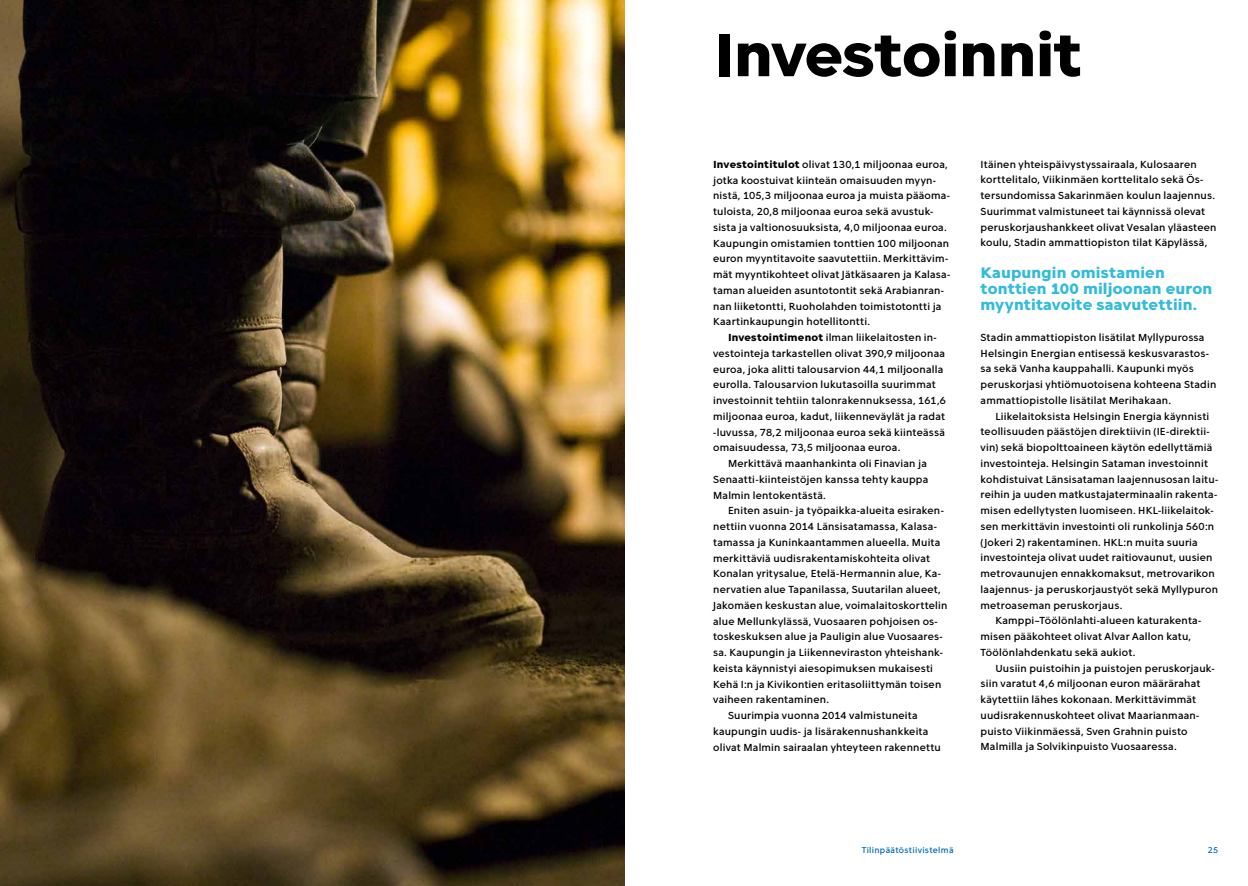
<style>
.page{position:relative;width:1248px;height:886px;background:#fff}
.page>*{position:absolute;margin:0;border:0;box-sizing:border-box;transform-origin:0 0}
.t1{font:700 63px "Helsinki Avoin Sans";letter-spacing:-.015em;color:#000}
.t2{font:700 15.75px/15.8px "Helsinki Avoin Sans";letter-spacing:.01em;color:#34bbda}
.t3{font:10.62px/15.8px "Helsinki Avoin Sans";letter-spacing:.02em;color:#000}
.t4{font:8.75px "Helsinki Avoin Sans";letter-spacing:.035em;color:#006ab4}
.s1{font-weight:700}
</style>
<div class="page">
<img style="left:0;top:0;width:624px;height:886px">
<h1 class="t1" style="left:713px;top:10px;width:370px">Investoinnit</h1>
<p class="t3" style="left:713px;top:156px;width:239px"><span class="s1">Investointitulot</span> olivat 130,1 miljoonaa euroa, jotka koostuivat kiinteän omaisuuden myyn&shy;nistä, 105,3 miljoonaa euroa ja muista pääoma&shy;tuloista, 20,8 miljoonaa euroa sekä avustuk&shy;sista ja valtionosuuksista, 4,0 miljoonaa euroa.<br>Kaupungin omistamien tonttien 100 miljoonan euron myyntitavoite saavutettiin. Merkittävim&shy;mät myyntikohteet olivat Jätkäsaaren ja Kalasa&shy;taman alueiden asuntotontit sekä Arabianran&shy;nan liiketontti, Ruoholahden toimistotontti ja Kaartinkaupungin hotellitontti.</p>
<p class="t3" style="left:728px;top:329px;width:210px"><span class="s1">Investointimenot</span> ilman liikelaitosten in-</p>
<p class="t3" style="left:713px;top:345px;width:233px">vestointeja tarkastellen olivat 390,9 miljoonaa</p>
<p class="t3" style="left:713px;top:361px;width:232px">euroa, joka alitti talousarvion 44,1 miljoonalla</p>
<p class="t3" style="left:713px;top:377px;width:224px">eurolla. Talousarvion lukutasoilla suurimmat</p>
<p class="t3" style="left:713px;top:392px;width:234px">investoinnit tehtiin talonrakennuksessa, 161,6</p>
<p class="t3" style="left:713px;top:408px;width:233px">miljoonaa euroa, kadut, liikenneväylät ja radat</p>
<p class="t3" style="left:713px;top:424px;width:233px">-luvussa, 78,2 miljoonaa euroa sekä kiinteässä</p>
<p class="t3" style="left:713px;top:440px;width:189px">omaisuudessa, 73,5 miljoonaa euroa.</p>
<p class="t3" style="left:728px;top:455px;width:200px">Merkittävä maanhankinta oli Finavian ja</p>
<p class="t3" style="left:713px;top:471px;width:217px">Senaatti-kiinteistöjen kanssa tehty kauppa</p>
<p class="t3" style="left:713px;top:487px;width:114px">Malmin lentokentästä.</p>
<p class="t3" style="left:728px;top:503px;width:217px">Eniten asuin- ja työpaikka-alueita esiraken-</p>
<p class="t3" style="left:713px;top:518px;width:225px">nettiin vuonna 2014 Länsisatamassa, Kalasa-</p>
<p class="t3" style="left:713px;top:534px;width:229px">tamassa ja Kuninkaantammen alueella. Muita</p>
<p class="t3" style="left:713px;top:550px;width:218px">merkittäviä uudisrakentamiskohteita olivat</p>
<p class="t3" style="left:713px;top:566px;width:229px">Konalan yritysalue, Etelä-Hermannin alue, Ka-</p>
<p class="t3" style="left:713px;top:581px;width:229px">nervatien alue Tapanilassa, Suutarilan alueet,</p>
<p class="t3" style="left:713px;top:597px;width:236px">Jakomäen keskustan alue, voimalaitoskorttelin</p>
<p class="t3" style="left:713px;top:613px;width:226px">alue Mellunkylässä, Vuosaaren pohjoisen os-</p>
<p class="t3" style="left:713px;top:629px;width:231px">toskeskuksen alue ja Pauligin alue Vuosaares-</p>
<p class="t3" style="left:713px;top:644px;width:231px">sa. Kaupungin ja Liikenneviraston yhteishank-</p>
<p class="t3" style="left:713px;top:660px;width:221px">keista käynnistyi aiesopimuksen mukaisesti</p>
<p class="t3" style="left:713px;top:676px;width:230px">Kehä I:n ja Kivikontien eritasoliittymän toisen</p>
<p class="t3" style="left:713px;top:691px;width:118px">vaiheen rakentaminen.</p>
<p class="t3" style="left:728px;top:707px;width:191px">Suurimpia vuonna 2014 valmistuneita</p>
<p class="t3" style="left:713px;top:723px;width:217px">kaupungin uudis- ja lisärakennushankkeita</p>
<p class="t3" style="left:713px;top:739px;width:229px">olivat Malmin sairaalan yhteyteen rakennettu</p>
<p class="t3" style="left:980px;top:156px;width:237px">Itäinen yhteispäivystyssairaala, Kulosaaren korttelitalo, Viikinmäen korttelitalo sekä Ös&shy;tersundomissa Sakarinmäen koulun laajennus.<br>Suurimmat valmistuneet tai käynnissä olevat peruskorjaushankkeet olivat Vesalan yläasteen koulu, Stadin ammattiopiston tilat Käpylässä,</p>
<h2 class="t2" style="left:980px;top:264px;width:233px">Kaupungin omistamien tonttien 100 miljoonan euron myyntitavoite saavutettiin.</h2>
<p class="t3" style="left:980px;top:329px;width:237px">Stadin ammattiopiston lisätilat Myllypurossa Helsingin Energian entisessä keskusvarastos&shy;sa sekä Vanha kauppahalli. Kaupunki myös peruskorjasi yhtiömuotoisena kohteena Stadin ammattiopistolle lisätilat Merihakaan.</p>
<p class="t3" style="left:995px;top:408px;width:215px">Liikelaitoksista Helsingin Energia käynnisti</p>
<p class="t3" style="left:980px;top:424px;width:230px">teollisuuden päästöjen direktiivin (IE-direktii-</p>
<p class="t3" style="left:980px;top:439px;width:233px">vin) sekä biopolttoaineen käytön edellyttämiä</p>
<p class="t3" style="left:980px;top:455px;width:229px">investointeja. Helsingin Sataman investoinnit</p>
<p class="t3" style="left:980px;top:471px;width:239px">kohdistuivat Länsisataman laajennusosan laitu-</p>
<p class="t3" style="left:980px;top:487px;width:238px">reihin ja uuden matkustajaterminaalin rakenta-</p>
<p class="t3" style="left:980px;top:502px;width:234px">misen edellytysten luomiseen. HKL-liikelaitok-</p>
<p class="t3" style="left:980px;top:518px;width:235px">sen merkittävin investointi oli runkolinja 560:n</p>
<p class="t3" style="left:980px;top:534px;width:219px">(Jokeri 2) rakentaminen. HKL:n muita suuria</p>
<p class="t3" style="left:980px;top:550px;width:233px">investointeja olivat uudet raitiovaunut, uusien</p>
<p class="t3" style="left:980px;top:565px;width:236px">metrovaunujen ennakkomaksut, metrovarikon</p>
<p class="t3" style="left:980px;top:581px;width:239px">laajennus- ja peruskorjaustyöt sekä Myllypuron</p>
<p class="t3" style="left:980px;top:597px;width:143px">metroaseman peruskorjaus.</p>
<p class="t3" style="left:995px;top:613px;width:207px">Kamppi–Töölönlahti-alueen katurakenta-</p>
<p class="t3" style="left:980px;top:628px;width:212px">misen pääkohteet olivat Alvar Aallon katu,</p>
<p class="t3" style="left:980px;top:644px;width:156px">Töölönlahdenkatu sekä aukiot.</p>
<p class="t3" style="left:995px;top:660px;width:220px">Uusiin puistoihin ja puistojen peruskorjauk-</p>
<p class="t3" style="left:980px;top:676px;width:221px">siin varatut 4,6 miljoonan euron määrärahat</p>
<p class="t3" style="left:980px;top:691px;width:217px">käytettiin lähes kokonaan. Merkittävimmät</p>
<p class="t3" style="left:980px;top:707px;width:220px">uudisrakennuskohteet olivat Maarianmaan-</p>
<p class="t3" style="left:980px;top:723px;width:208px">puisto Viikinmäessä, Sven Grahnin puisto</p>
<p class="t3" style="left:980px;top:739px;width:198px">Malmilla ja Solvikinpuisto Vuosaaressa.</p>
<p class="t4" style="left:861px;top:844px;width:93px">Tilinpäätöstiivistelmä</p>
<p class="t4" style="left:1207px;top:844px;width:12px">25</p>
</div>
